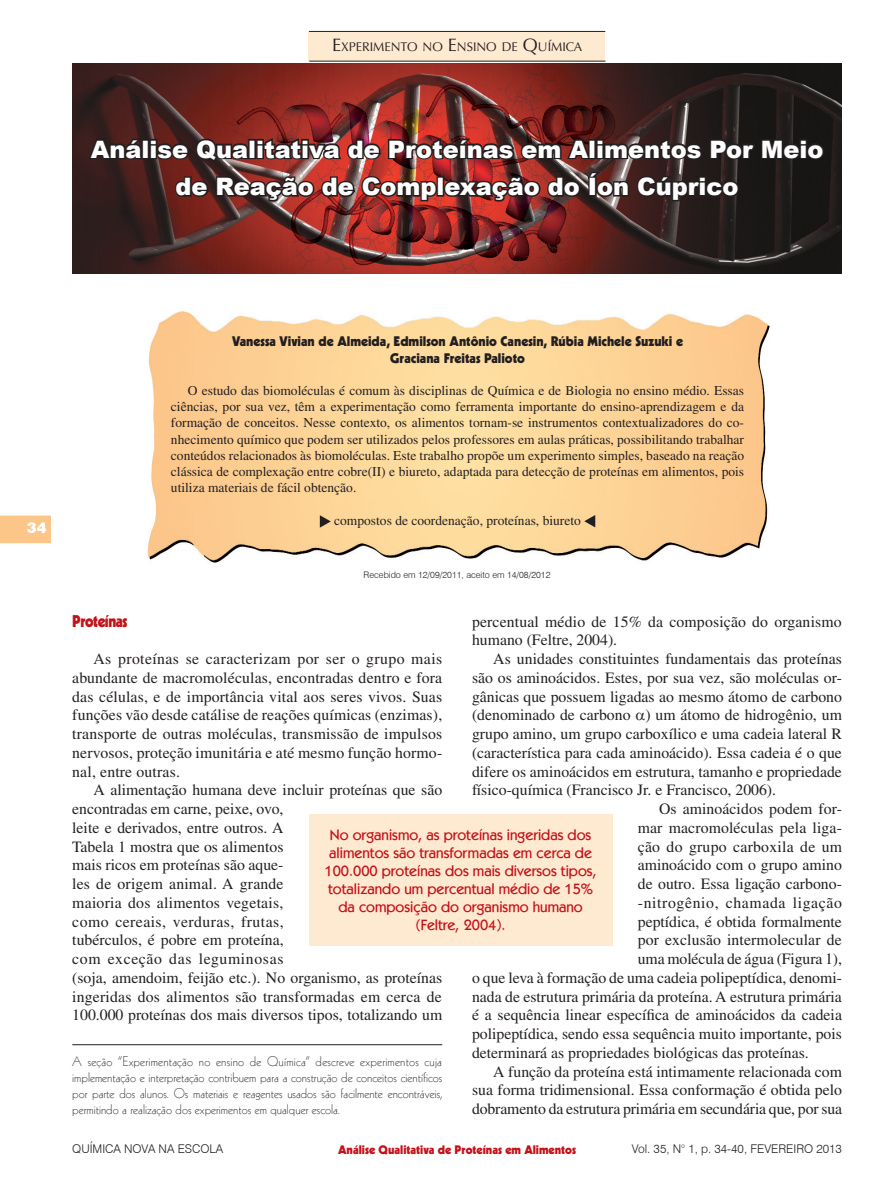
<style>
.page{position:relative;width:893px;height:1191px;background:#fff}
.page>*{position:absolute;margin:0;border:0;box-sizing:border-box;transform-origin:0 0}
.Título{font:900 24px/37.5px "Arial";color:#fff;text-align:center}
.Seção{font:900 16.5px "Kabel";letter-spacing:-.03em;color:#c4121a;scale:.9 1}
.t1{font:15.75px/18.8px "Times";color:#231f20;text-align:justify}
.t2{font:15.75px "Times";letter-spacing:.04em;color:#231f20}
.Olho{font:500 15px/18px "Kabel IT Cby BT";color:#c4121a;text-align:center}
.t3{font:900 15px "Swiss 721 BT";color:#fff}
.Resumo{font:13.5px/16.2px "Times";color:#231f20;text-align:justify}
.Rodapé{font:300 13.5px/16.2px "Kabel";color:#231f20;text-align:justify}
.Autores{font:900 13.5px/16.2px "Kabel";color:#231f20;text-align:center}
.Keywords{font:13.5px "Times";color:#231f20}
.t4{font:12.6px "Optima";color:#231f20}
.t5{font:300 12px "Swiss 721 BT";color:#231f20}
.t6{font:900 12px "Kabel";color:#c4121a}
.Recebido{font:300 9px "Swiss 721 BT";color:#231f20}
.s1{font-size:18px}
</style>
<div class="page">
<svg style="left:0;top:515px;width:51px;height:28px"></svg>
<img style="left:72px;top:64px;width:770px;height:210px">
<img style="left:147px;top:311px;width:623px;height:252px">
<div style="left:309px;top:31px;width:296px;height:30px;background:#fee9d1"></div>
<hr style="left:309px;top:61px;width:296px;height:1px;background:#231f20">
<hr style="left:309px;top:31px;width:296px;height:1px;background:#231f20">
<svg style="left:320px;top:515px;width:11px;height:12px"></svg>
<svg style="left:584px;top:515px;width:11px;height:12px"></svg>
<svg style="left:86px;top:121px;width:740px;height:42px;background:#512624"></svg>
<img style="left:173px;top:170px;width:568px;height:33px">
<hr style="left:72px;top:1044px;width:370px;height:1px;background:#231f20">
<div style="left:309px;top:814px;width:303px;height:131px;background:#fee9d1"></div>
<p class="t4" style="left:332px;top:39px;width:252px"><span class="s1">E</span>XPERIMENTO NO <span class="s1">E</span>NSINO DE <span class="s1">Q</span>UÍMICA</p>
<p class="Título" style="left:91px;top:129px;width:734px">Análise Qualitativa de Proteínas em Alimentos Por Meio de Reação de Complexação do Íon Cúprico</p>
<p class="t3" style="left:27px;top:518px;width:21px">34</p>
<p class="Autores" style="left:232px;top:333px;width:452px">Vanessa Vivian de Almeida, Edmilson Antônio Canesin, Rúbia Michele Suzuki e<br>Graciana Freitas Palioto</p>
<p class="Resumo" style="left:171px;top:382px;width:575px;text-indent:17px">O estudo das biomoléculas é comum às disciplinas de Química e de Biologia no ensino médio. Essas ciências, por sua vez, têm a experimentação como ferramenta importante do ensino-aprendizagem e da formação de conceitos. Nesse contexto, os alimentos tornam-se instrumentos contextualizadores do co&shy;nhecimento químico que podem ser utilizados pelos professores em aulas práticas, possibilitando trabalhar conteúdos relacionados às biomoléculas. Este trabalho propõe um experimento simples, baseado na reação clássica de complexação entre cobre(II) e biureto, adaptada para detecção de proteínas em alimentos, pois utiliza materiais de fácil obtenção.</p>
<p class="Keywords" style="left:334px;top:512px;width:248px">compostos de coordenação, proteínas, biureto</p>
<p class="Recebido" style="left:364px;top:569px;width:188px">Recebido em 12/09/2011, aceito em 14/08/2012</p>
<p class="Seção" style="left:72px;top:610px;width:63px">Proteínas</p>
<p class="t1" style="left:72px;top:649px;width:371px;text-indent:21px">As proteínas se caracterizam por ser o grupo mais abundante de macromoléculas, encontradas dentro e fora das células, e de importância vital aos seres vivos. Suas funções vão desde catálise de reações químicas (enzimas), transporte de outras moléculas, transmissão de impulsos nervosos, proteção imunitária e até mesmo função hormo&shy;nal, entre outras.</p>
<p class="t1" style="left:72px;top:780px;width:371px;text-align:left;text-indent:21px">A alimentação humana deve incluir proteínas que são encontradas em carne, peixe, ovo,<br>leite e derivados, entre outros. A<br>Tabela 1 mostra que os alimentos<br>mais ricos em proteínas são aque-<br>les de origem animal. A grande<br>maioria dos alimentos vegetais,<br>como cereais, verduras, frutas,<br>tubérculos, é pobre em proteína,<br>com exceção das leguminosas<br>(soja, amendoim, feijão etc.). No organismo, as proteínas ingeridas dos alimentos são transformadas em cerca de 100.000 proteínas dos mais diversos tipos, totalizando um</p>
<p class="t1" style="left:472px;top:612px;width:371px">percentual médio de 15% da composição do organismo humano (Feltre, 2004).</p>
<p class="t1" style="left:472px;top:649px;width:371px;text-indent:21px">As unidades constituintes fundamentais das proteínas são os aminoácidos. Estes, por sua vez, são moléculas or&shy;gânicas que possuem ligadas ao mesmo átomo de carbono (denominado de carbono ) um átomo de hidrogênio, um grupo amino, um grupo carboxílico e uma cadeia lateral R (característica para cada aminoácido). Essa cadeia é o que difere os aminoácidos em estrutura, tamanho e propriedade físico-química (Francisco Jr. e Francisco, 2006).</p>
<p class="t1" style="left:659px;top:799px;width:184px">Os aminoácidos podem for-</p>
<p class="t1" style="left:638px;top:818px;width:206px">mar macromoléculas pela liga-</p>
<p class="t1" style="left:638px;top:837px;width:206px">ção do grupo carboxila de um</p>
<p class="t1" style="left:638px;top:855px;width:206px">aminoácido com o grupo amino</p>
<p class="t1" style="left:638px;top:874px;width:206px">de outro. Essa ligação carbono-</p>
<p class="t2" style="left:638px;top:893px;width:206px">-nitrogênio, chamada ligação</p>
<p class="t1" style="left:638px;top:912px;width:206px">peptídica, é obtida formalmente</p>
<p class="t1" style="left:638px;top:930px;width:205px">por exclusão intermolecular de</p>
<p class="t1" style="left:638px;top:949px;width:206px">uma molécula de água (Figura 1),</p>
<p class="t1" style="left:472px;top:968px;width:371px">o que leva à formação de uma cadeia polipeptídica, denomi-</p>
<p class="t1" style="left:472px;top:987px;width:371px">nada de estrutura primária da proteína. A estrutura primária</p>
<p class="t1" style="left:472px;top:1005px;width:371px">é a sequência linear específica de aminoácidos da cadeia</p>
<p class="t1" style="left:472px;top:1024px;width:371px">polipeptídica, sendo essa sequência muito importante, pois</p>
<p class="t1" style="left:472px;top:1043px;width:338px">determinará as propriedades biológicas das proteínas.</p>
<p class="t1" style="left:472px;top:1062px;width:372px;text-indent:21px">A função da proteína está intimamente relacionada com sua forma tridimensional. Essa conformação é obtida pelo dobramento da estrutura primária em secundária que, por sua</p>
<p class="Olho" style="left:325px;top:826px;width:274px">No organismo, as proteínas ingeridas dos alimentos são transformadas em cerca de 100.000 proteínas dos mais diversos tipos, totalizando um percentual médio de 15% da composição do organismo humano (Feltre, 2004).</p>
<p class="Rodapé" style="left:72px;top:1053px;width:371px">A seção “Experimentação no ensino de Química” descreve experimentos cuja implementação e interpretação contribuem para a construção de conceitos científicos por parte dos alunos. Os materiais e reagentes usados são facilmente encontráveis, permitindo a realização dos experimentos em qualquer escola.</p>
<p class="t5" style="left:72px;top:1141px;width:152px">QUÍMICA NOVA NA ESCOLA</p>
<p class="t6" style="left:338px;top:1141px;width:239px">Análise Qualitativa de Proteínas em Alimentos</p>
<p class="t5" style="left:632px;top:1141px;width:212px">Vol. 35, N° 1, p. 34-40, FEVEREIRO 2013</p>
</div>
